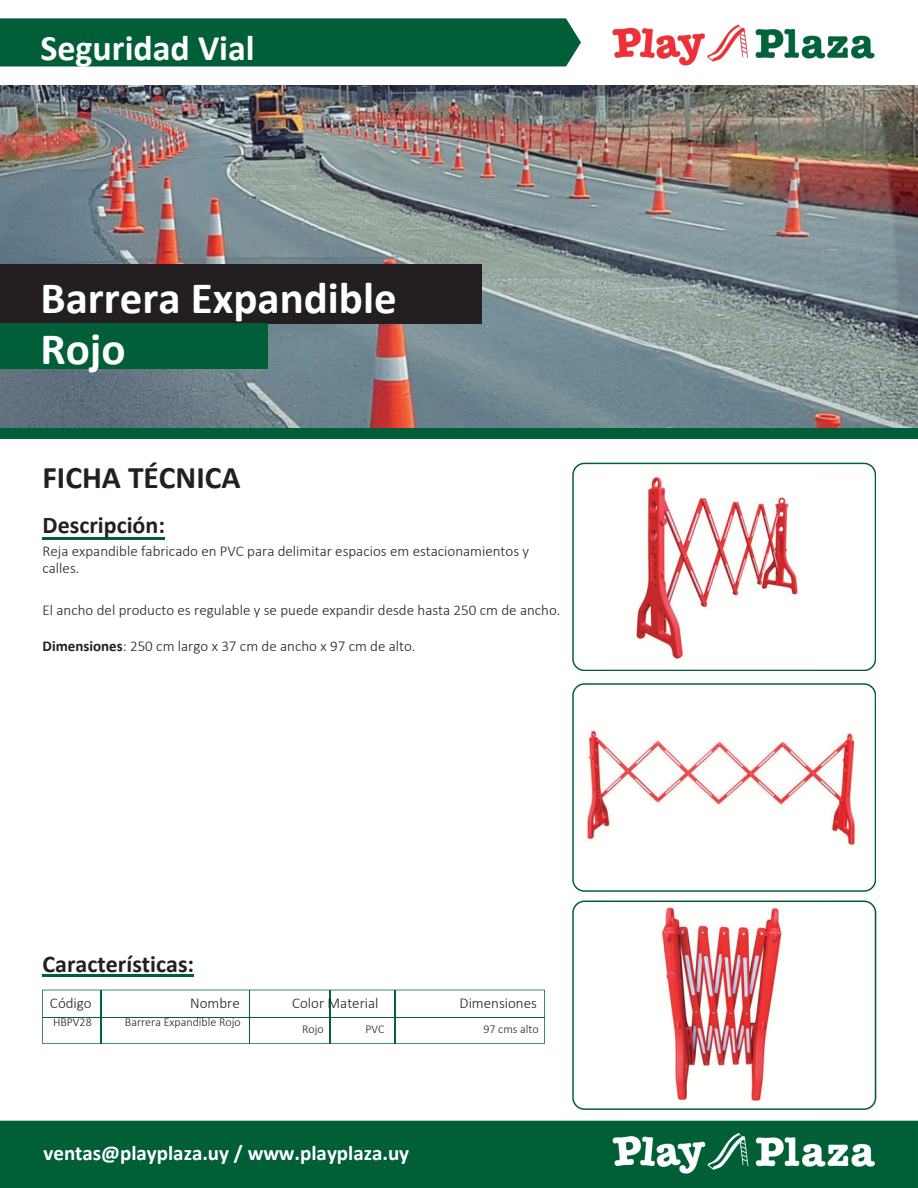
<style>
.page{position:relative;width:918px;height:1188px;background:#fff}
.page>*{position:absolute;margin:0;border:0;box-sizing:border-box;transform-origin:0 0}
.t1{font:700 45px/51.8px "Calibri";color:#fff}
.t2{font:700 36px "Calibri";color:#fff}
.t3{font:700 31.5px "Calibri";color:#231f20}
.t4{font:700 24px "Calibri";color:#231f20}
.t5{font:700 21px "Calibri";color:#fff}
.t6{font:300 15px/16.8px "Calibri";color:#231f20}
.t7{font:300 12px "Calibri";color:#231f20}
.s1{font-weight:700}
</style>
<div class="page">
<img style="left:0;top:85px;width:918px;height:343px">
<div style="left:0;top:264px;width:481px;height:59px;background:#231f20"></div>
<div style="left:0;top:323px;width:267px;height:46px;background:#005f39"></div>
<hr style="left:43px;top:538px;width:122px;height:2px;background:#005f39">
<div style="left:0;top:428px;width:918px;height:10px;background:#005f39"></div>
<svg style="left:572px;top:463px;width:304px;height:208px"></svg>
<svg style="left:572px;top:683px;width:304px;height:209px"></svg>
<div style="left:0;top:18px;width:581px;height:48px;background:#005f39"></div>
<img style="left:612px;top:24px;width:263px;height:42px">
<img style="left:0;top:900px;width:918px;height:288px">
<p class="t2" style="left:40px;top:33px;width:216px">Seguridad Vial</p>
<h4 class="t1" style="left:40px;top:275px;width:358px">Barrera Expandible<br>Rojo</h4>
<p class="t3" style="left:43px;top:465px;width:199px">FICHA TÉCNICA</p>
<h6 class="t4" style="left:43px;top:515px;width:124px">Descripción:</h6>
<h6 class="t6" style="left:43px;top:544px;width:488px">Reja expandible fabricado en PVC para delimitar espacios em estacionamientos y calles.</h6>
<p class="t6" style="left:43px;top:602px;width:519px">El ancho del producto es regulable y se puede expandir desde hasta 250 cm de ancho.</p>
<h6 class="t6" style="left:43px;top:638px;width:375px"><span class="s1">Dimensiones</span>: 250 cm largo x 37 cm de ancho x 97 cm de alto.</h6>
<h6 class="t4" style="left:43px;top:954px;width:153px">Características:</h6>
<h6 class="t6" style="left:50px;top:996px;width:43px">Código</h6>
<h6 class="t7" style="left:53px;top:1017px;width:40px">HBPV28</h6>
<p class="t6" style="left:190px;top:996px;width:51px">Nombre</p>
<p class="t7" style="left:125px;top:1017px;width:117px">Barrera Expandible Rojo</p>
<h6 class="t6" style="left:292px;top:996px;width:88px">Color Material</h6>
<p class="t6" style="left:460px;top:996px;width:79px">Dimensiones</p>
<p class="t7" style="left:302px;top:1024px;width:23px">Rojo</p>
<h5 class="t7" style="left:365px;top:1024px;width:21px">PVC</h5>
<p class="t7" style="left:483px;top:1024px;width:57px">97 cms alto</p>
<p class="t5" style="left:44px;top:1144px;width:367px">ventas@playplaza.uy / www.playplaza.uy</p>
</div>
